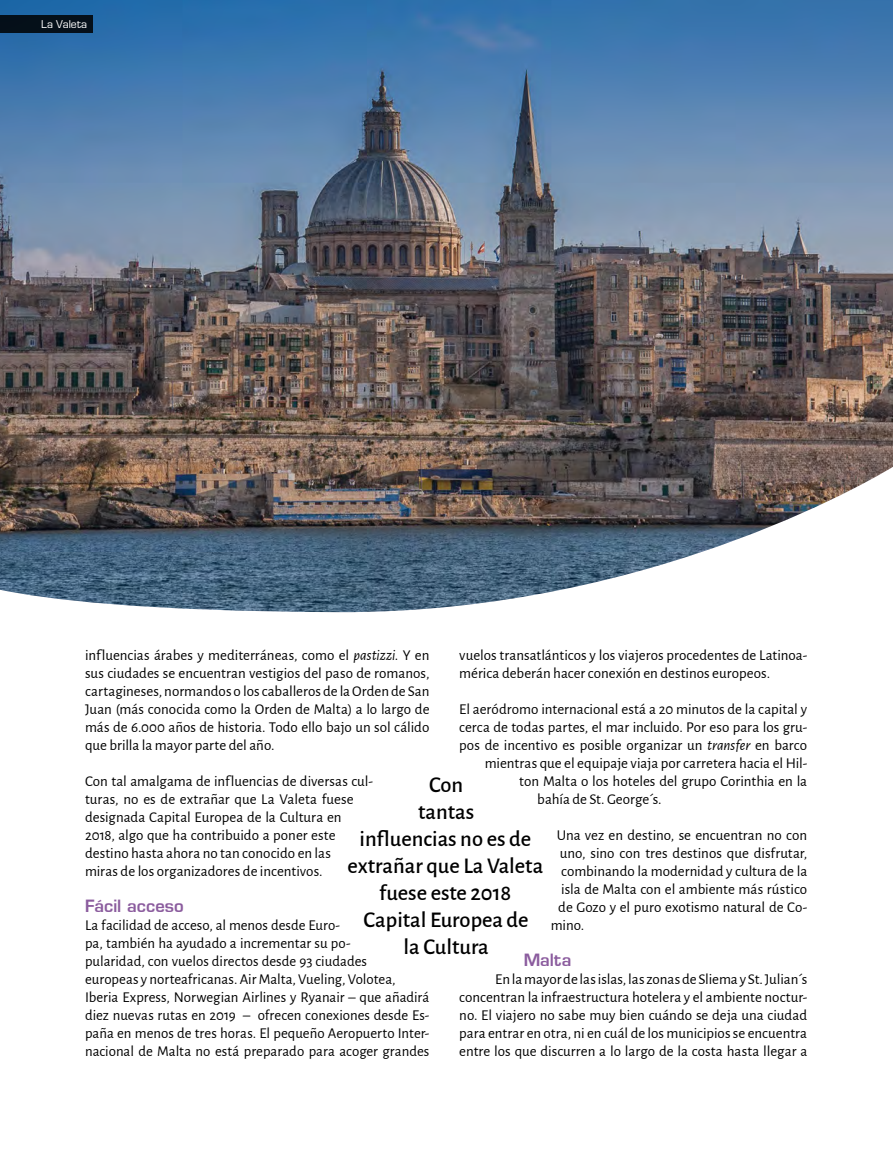
<style>
.page{position:relative;width:893px;height:1149px;background:#fff}
.page>*{position:absolute;margin:0;border:0;box-sizing:border-box;transform-origin:0 0}
.t1{font:500 22.5px/27px "Alegreya Sans";color:#000;text-align:center}
.t2{font:700 16.5px "Euromode";letter-spacing:.005em;color:#8b5c9e}
.t3{font:15px/18px "Alegreya Sans";color:#000}
.t4{font:10.5px "Euromode Plain";letter-spacing:.005em;color:#fff}
.s1{font-style:italic}
</style>
<div class="page">
<img style="left:0;top:0;width:893px;height:613px">
<div style="left:0;top:16px;width:92px;height:17px;background:#051019"></div>
<p class="t4" style="left:41px;top:18px;width:48px">La Valeta</p>
<p class="t3" style="left:85px;top:645px;width:346px;text-align:justify">influencias árabes y mediterráneas, como el <span class="s1">pastizzi</span>. Y en sus ciudades se encuentran vestigios del paso de romanos, cartagineses, normandos o los caballeros de la Orden de San Juan (más conocida como la Orden de Malta) a lo largo de más de 6.000 años de historia. Todo ello bajo un sol cálido que brilla la mayor parte del año.</p>
<p class="t3" style="left:85px;top:771px;width:290px">Con tal amalgama de influencias de diversas cul&shy;turas, no es de extrañar que La Valeta fuese designada Capital Europea de la Cultura en 2018, algo que ha contribuido a poner este destino hasta ahora no tan conocido en las<br>miras de los organizadores de incentivos.</p>
<p class="t2" style="left:85px;top:895px;width:100px">Fácil acceso</p>
<p class="t3" style="left:85px;top:915px;width:346px">La facilidad de acceso, al menos desde Euro-<br>pa, también ha ayudado a incrementar su po-<br>pularidad, con vuelos directos desde 93 ciudades<br>europeas y norteafricanas. Air Malta, Vueling, Volotea, Iberia Express, Norwegian Airlines y Ryanair – que añadirá diez nuevas rutas en 2019 – ofrecen conexiones desde Es&shy;paña en menos de tres horas. El pequeño Aeropuerto Inter&shy;nacional de Malta no está preparado para acoger grandes</p>
<p class="t3" style="left:459px;top:645px;width:350px">vuelos transatlánticos y los viajeros procedentes de Latinoa&shy;mérica deberán hacer conexión en destinos europeos.</p>
<p class="t3" style="left:459px;top:699px;width:349px">El aeródromo internacional está a 20 minutos de la capital y</p>
<p class="t3" style="left:459px;top:717px;width:350px">cerca de todas partes, el mar incluido. Por eso para los gru-</p>
<p class="t3" style="left:459px;top:735px;width:349px">pos de incentivo es posible organizar un <span class="s1">transfer</span> en barco</p>
<p class="t3" style="left:485px;top:753px;width:324px">mientras que el equipaje viaja por carretera hacia el Hil-</p>
<p class="t3" style="left:519px;top:771px;width:289px">ton Malta o los hoteles del grupo Corinthia en la</p>
<p class="t3" style="left:537px;top:789px;width:126px">bahía de St. George´s.</p>
<p class="t3" style="left:557px;top:825px;width:252px">Una vez en destino, se encuentran no con</p>
<p class="t3" style="left:560px;top:843px;width:249px">uno, sino con tres destinos que disfrutar,</p>
<p class="t3" style="left:561px;top:861px;width:248px">combinando la modernidad y cultura de la</p>
<p class="t3" style="left:561px;top:879px;width:248px">isla de Malta con el ambiente más rústico</p>
<p class="t3" style="left:558px;top:897px;width:251px">de Gozo y el puro exotismo natural de Co-</p>
<p class="t3" style="left:551px;top:915px;width:35px">mino.</p>
<p class="t2" style="left:524px;top:949px;width:49px">Malta</p>
<p class="t3" style="left:459px;top:969px;width:350px;text-align:justify;text-indent:36px">En la mayor de las islas, las zonas de Sliema y St. Julian´s concentran la infraestructura hotelera y el ambiente noctur&shy;no. El viajero no sabe muy bien cuándo se deja una ciudad para entrar en otra, ni en cuál de los municipios se encuentra entre los que discurren a lo largo de la costa hasta llegar a</p>
<h1 class="t1" style="left:348px;top:769px;width:197px">Con<br>tantas<br>influencias no es de extrañar que La Valeta fuese este 2018<br>Capital Europea de<br>la Cultura</h1>
</div>
